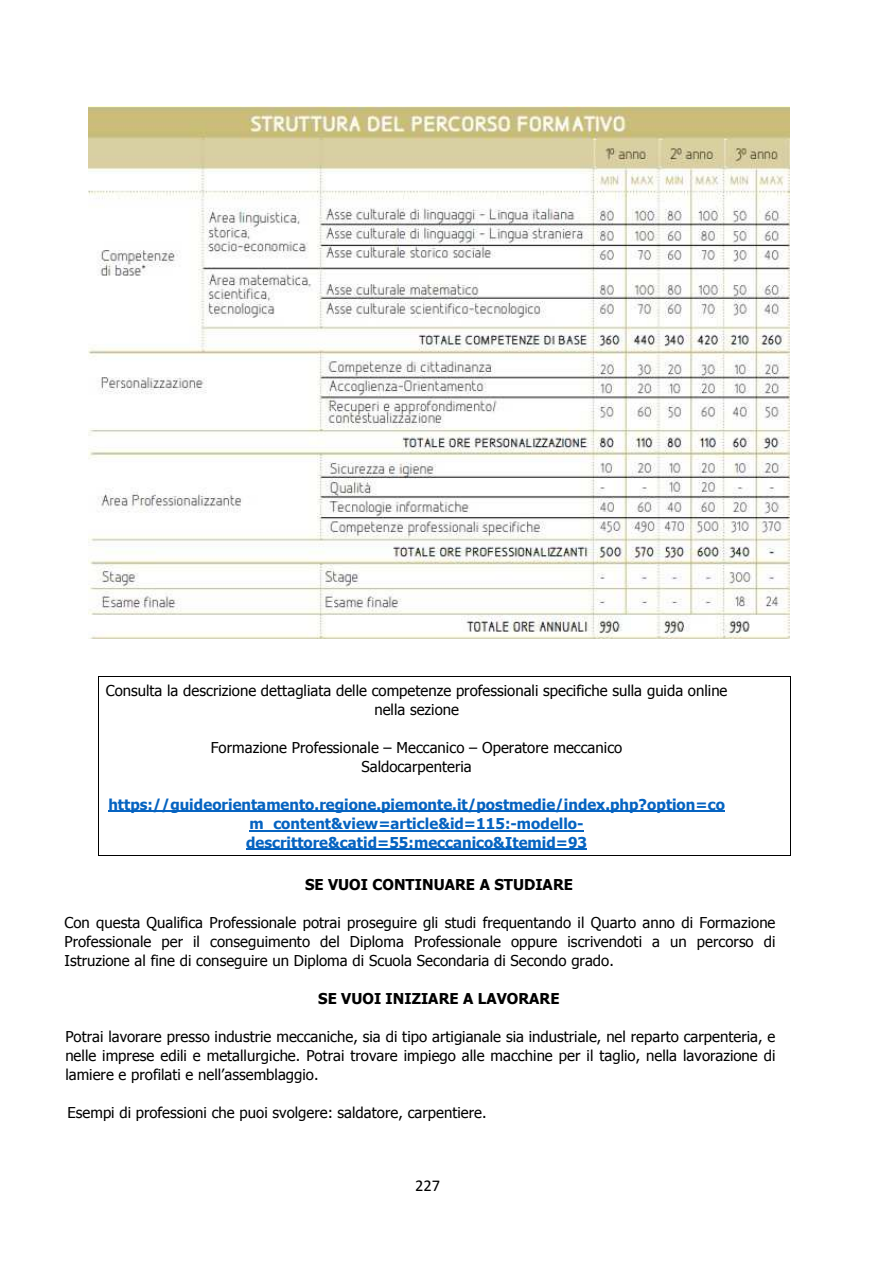
<style>
.page{position:relative;width:893px;height:1263px;background:#fff}
.page>*{position:absolute;margin:0;border:0;box-sizing:border-box;transform-origin:0 0}
.t1{font:16.5px "Calibri";color:#000}
.t2{font:15px/19px "Tahoma";color:#000;text-align:center}
.t3{font:700 15px/19px "Tahoma";color:#0563c1;text-align:center}
.t4{font:700 15px "Tahoma";color:#000}
</style>
<div class="page">
<hr style="left:108px;top:811px;width:617px;height:1px;background:#0563c1">
<hr style="left:249px;top:830px;width:334px;height:1px;background:#0563c1">
<hr style="left:246px;top:849px;width:341px;height:1px;background:#0563c1">
<hr style="left:99px;top:676px;width:691px;height:1px;background:#000">
<hr style="left:98px;top:681px;width:1px;height:175px;background:#000">
<hr style="left:99px;top:856px;width:691px;height:1px;background:#000">
<hr style="left:790px;top:681px;width:1px;height:175px;background:#000">
<img style="left:88px;top:106px;width:701px;height:532px">
<p class="t2" style="left:106px;top:681px;width:623px">Consulta la descrizione dettagliata delle competenze professionali specifiche sulla guida online nella sezione</p>
<p class="t2" style="left:211px;top:738px;width:413px">Formazione Professionale – Meccanico – Operatore meccanico<br>Saldocarpenteria</p>
<p class="t3" style="left:108px;top:796px;width:618px">https://guideorientamento.regione.piemonte.it/postmedie/index.php?option=co m_content&amp;view=article&amp;id=115:-modello&shy;descrittore&amp;catid=55:meccanico&amp;Itemid=93</p>
<p class="t4" style="left:305px;top:878px;width:269px">SE VUOI CONTINUARE A STUDIARE</p>
<p class="t2" style="left:64px;top:914px;width:712px;text-align:justify">Con questa Qualifica Professionale potrai proseguire gli studi frequentando il Quarto anno di Formazione Professionale per il conseguimento del Diploma Professionale oppure iscrivendoti a un percorso di Istruzione al fine di conseguire un Diploma di Scuola Secondaria di Secondo grado.</p>
<p class="t4" style="left:318px;top:992px;width:243px">SE VUOI INIZIARE A LAVORARE</p>
<p class="t2" style="left:65px;top:1028px;width:711px;text-align:justify">Potrai lavorare presso industrie meccaniche, sia di tipo artigianale sia industriale, nel reparto carpenteria, e nelle imprese edili e metallurgiche. Potrai trovare impiego alle macchine per il taglio, nella lavorazione di lamiere e profilati e nell’assemblaggio.</p>
<p class="t2" style="left:67px;top:1104px;width:421px">Esempi di professioni che puoi svolgere: saldatore, carpentiere.</p>
<p class="t1" style="left:415px;top:1179px;width:27px">227</p>
</div>
